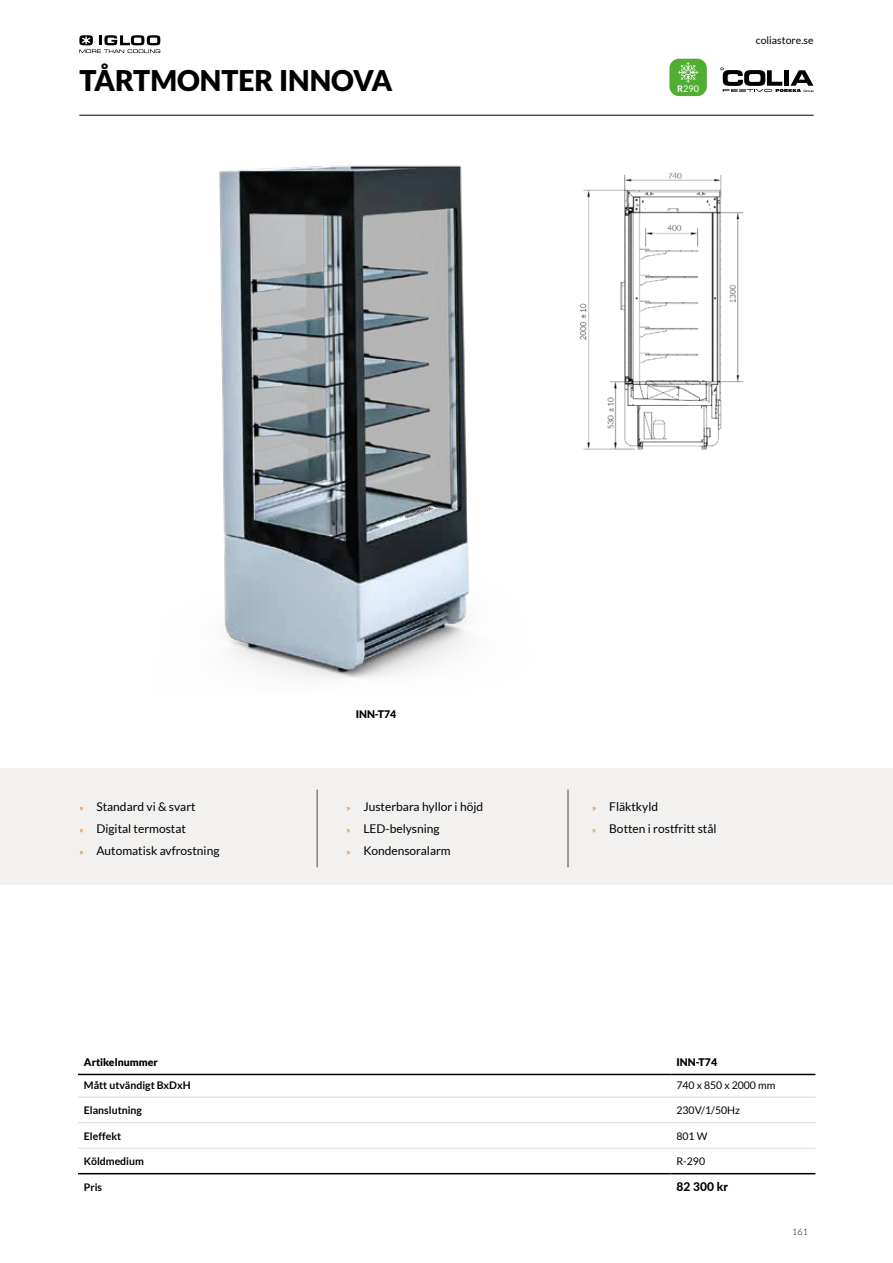
<style>
.page{position:relative;width:893px;height:1263px;background:#fff}
.page>*{position:absolute;margin:0;border:0;box-sizing:border-box;transform-origin:0 0}
.t1{font:900 28.5px "Lato";color:#000}
.t2{font:12px/22.2px "Lato";color:#000}
.t3{font:800 12px "Lato";color:#000}
.t4{font:700 10.5px "Lato";color:#000}
.t5{font:10.5px "Lato";color:#000}
.t6{font:900 10.5px "Lato";color:#000}
.t7{font:9.15px "Lato";color:#fff}
.t8{font:300 9px "Lato";color:#000}
.s1{font-weight:700}
.s2{font-size:9px;color:#ee7203}
</style>
<div class="page">
<div style="left:0;top:769px;width:893px;height:116px;background:#f2f1f0"></div>
<hr style="left:317px;top:790px;width:1px;height:77px;background:#4a4a49">
<hr style="left:568px;top:790px;width:1px;height:77px;background:#4a4a49">
<hr style="left:78px;top:1097px;width:592px;height:1px;background:#dadada">
<hr style="left:670px;top:1097px;width:145px;height:1px;background:#dadada">
<hr style="left:78px;top:1122px;width:592px;height:1px;background:#dadada">
<hr style="left:670px;top:1122px;width:145px;height:1px;background:#dadada">
<hr style="left:78px;top:1148px;width:592px;height:1px;background:#dadada">
<hr style="left:670px;top:1148px;width:145px;height:1px;background:#dadada">
<hr style="left:78px;top:1074px;width:592px;height:1px;background:#000">
<hr style="left:670px;top:1074px;width:145px;height:1px;background:#000">
<hr style="left:78px;top:1173px;width:592px;height:1px;background:#000">
<hr style="left:670px;top:1173px;width:145px;height:1px;background:#000">
<img style="left:219px;top:165px;width:250px;height:514px">
<hr style="left:79px;top:115px;width:735px;height:1px;background:#000">
<svg style="left:79px;top:35px;width:81px;height:18px"></svg>
<svg style="left:720px;top:67px;width:94px;height:25px"></svg>
<div style="left:669px;top:59px;width:38px;height:37px;background:#52ae32;border-radius:10px"></div>
<svg style="left:678px;top:62px;width:20px;height:21px"></svg>
<img style="left:579px;top:172px;width:165px;height:277px">
<h1 class="t1" style="left:79px;top:64px;width:315px">TÅRTMONTER INNOVA</h1>
<p class="t7" style="left:677px;top:84px;width:23px"><span class="s1">R</span>290</p>
<p class="t5" style="left:756px;top:34px;width:59px">coliastore.se</p>
<p class="t6" style="left:356px;top:708px;width:42px">INN-T74</p>
<p class="t2" style="left:79px;top:795px;width:142px"><span class="s2">»</span> Standard vi &amp; svart<br><span class="s2">»</span> Digital termostat<br><span class="s2">»</span> Automatisk avfrostning</p>
<p class="t2" style="left:346px;top:795px;width:138px"><span class="s2">»</span> Justerbara hyllor i höjd <span class="s2">»</span> LED-belysning<br><span class="s2">»</span> Kondensoralarm</p>
<p class="t2" style="left:592px;top:795px;width:126px"><span class="s2">»</span> Fläktkyld<br><span class="s2">»</span> Botten i rostfritt stål</p>
<p class="t6" style="left:84px;top:1056px;width:76px">Artikelnummer</p>
<p class="t6" style="left:676px;top:1056px;width:42px">INN-T74</p>
<p class="t4" style="left:84px;top:1079px;width:108px">Mått utvändigt BxDxH</p>
<p class="t5" style="left:676px;top:1079px;width:100px">740 x 850 x 2000 mm</p>
<p class="t4" style="left:84px;top:1104px;width:59px">Elanslutning</p>
<p class="t5" style="left:676px;top:1104px;width:65px">230V/1/50Hz</p>
<p class="t4" style="left:84px;top:1130px;width:39px">Eleffekt</p>
<p class="t5" style="left:676px;top:1130px;width:32px">801 W</p>
<p class="t4" style="left:84px;top:1155px;width:61px">Köldmedium</p>
<p class="t5" style="left:676px;top:1155px;width:30px">R-290</p>
<p class="t4" style="left:84px;top:1181px;width:20px">Pris</p>
<p class="t3" style="left:676px;top:1178px;width:53px">82 300 kr</p>
<p class="t8" style="left:792px;top:1227px;width:17px">161</p>
</div>
